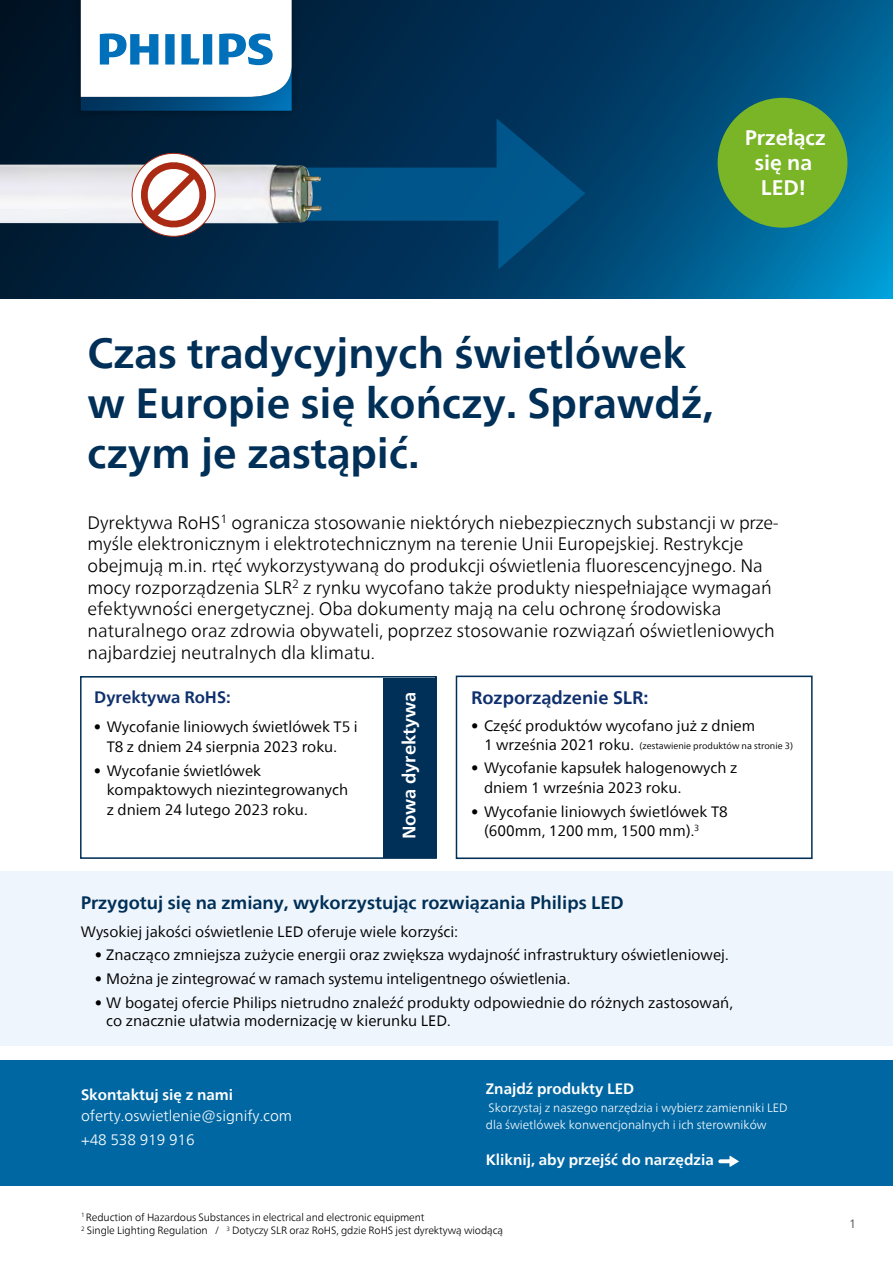
<style>
.page{position:relative;width:893px;height:1263px;background:#fff}
.page>*{position:absolute;margin:0;border:0;box-sizing:border-box;transform-origin:0 0}
.t1{font:700 42px/50.4px "Neue Frutiger World";color:#002f57}
.t2{font:700 21px/25.2px "Neue Frutiger World";color:#fff;text-align:center}
.t3{font:300 18px/21.6px "Neue Frutiger World";color:#000}
.t4{font:700 18px "Neue Frutiger World";color:#002f57}
.t5{font:700 18px "Neue Frutiger World";color:#0f306d}
.t6{font:700 18px "Neue Frutiger World";color:#fff}
.t7{font:700 16.5px "Neue Frutiger World";color:#0f306d}
.t8{font:15px/19.5px "Neue Frutiger World";color:#000}
.t9{font:700 15px "Neue Frutiger World";color:#fff}
.t10{font:300 15px/23.4px "Neue Frutiger World";color:#fff}
.t11{font:300 12px/16.8px "Neue Frutiger World";color:#fff}
.t12{font:12px "Neue Frutiger World";color:#5a5c63}
.t13{font:300 10.5px/13.6px "Neue Frutiger World";letter-spacing:-.01em;color:#000}
.t14{font:9px "Neue Frutiger World";color:#000}
</style>
<div class="page">
<div style="left:0;top:1060px;width:893px;height:125px;background:#0067a2"></div>
<svg style="left:0;top:0;width:893px;height:298px;background:#003f67"></svg>
<svg style="left:182px;top:118px;width:403px;height:151px;background:#003a64"></svg>
<img style="left:0;top:165px;width:321px;height:58px">
<div style="left:0;top:871px;width:893px;height:175px;background:#eef5fc"></div>
<div style="left:80px;top:676px;width:357px;height:183px;border:2px solid #002f57"></div>
<div style="left:456px;top:675px;width:357px;height:184px;border:2px solid #002f57"></div>
<div style="left:718px;top:98px;width:129px;height:130px;background:#7ab427;border-radius:50%"></div>
<div style="left:132px;top:153px;width:83px;height:83px;background:#fff;border-radius:50%"></div>
<div style="left:384px;top:678px;width:53px;height:179px;background:#002f57"></div>
<svg style="left:132px;top:153px;width:83px;height:74px"></svg>
<div style="left:72px;top:0;width:229px;height:120px;background:#001d36"></div>
<div style="left:67px;top:0;width:237px;height:113px;background:#000;opacity:.35"></div>
<svg style="left:81px;top:0;width:211px;height:111px;background:#b9d3e4"></svg>
<svg style="left:718px;top:1156px;width:21px;height:11px"></svg>
<h2 class="t2" style="left:745px;top:124px;width:83px">Przełącz się na<br>LED!</h2>
<h1 class="t1" style="left:87px;top:327px;width:627px">Czas tradycyjnych świetlówek w Europie się kończy. Sprawdź, czym je zastąpić.</h1>
<p class="t3" style="left:87px;top:512px;width:693px">Dyrektywa RoHS<sup>1</sup> ogranicza stosowanie niektórych niebezpiecznych substancji w prze&shy;myśle elektronicznym i elektrotechnicznym na terenie Unii Europejskiej. Restrykcje obejmują m.in. rtęć wykorzystywaną do produkcji oświetlenia fluorescencyjnego. Na mocy rozporządzenia SLR<sup>2</sup> z rynku wycofano także produkty niespełniające wymagań efektywności energetycznej. Oba dokumenty mają na celu ochronę środowiska naturalnego oraz zdrowia obywateli, poprzez stosowanie rozwiązań oświetleniowych najbardziej neutralnych dla klimatu.</p>
<p class="t7" style="left:94px;top:683px;width:138px">Dyrektywa RoHS:</p>
<p class="t8" style="left:94px;top:717px;width:265px;text-align:center">• Wycofanie liniowych świetlówek T5 i<br>T8 z dniem 24 sierpnia 2023 roku.</p>
<p class="t8" style="left:107px;top:761px;width:243px;text-indent:-13px">• Wycofanie świetlówek kompaktowych niezintegrowanych z dniem 24 lutego 2023 roku.</p>
<p class="t5" style="left:471px;top:682px;width:179px">Rozporządzenie SLR:</p>
<p class="t8" style="left:484px;top:716px;width:273px;text-indent:-13px">• Część produktów wycofano już z dniem<br>1 września 2021 roku.</p>
<p class="t8" style="left:484px;top:758px;width:255px;text-indent:-13px">• Wycofanie kapsułek halogenowych z dniem 1 września 2023 roku.</p>
<p class="t8" style="left:484px;top:802px;width:245px;text-indent:-13px">• Wycofanie liniowych świetlówek T8 (600mm, 1200 mm, 1500 mm).<sup>3</sup></p>
<p class="t6" style="left:393px;top:839px;width:149px;rotate:-90deg">Nowa dyrektywa</p>
<p class="t14" style="left:640px;top:738px;width:155px">(zestawienie produktów na stronie 3)</p>
<p class="t4" style="left:81px;top:886px;width:544px">Przygotuj się na zmiany, wykorzystując rozwiązania Philips LED</p>
<p class="t8" style="left:81px;top:922px;width:379px">Wysokiej jakości oświetlenie LED oferuje wiele korzyści:</p>
<p class="t8" style="left:95px;top:945px;width:635px">• Znacząco zmniejsza zużycie energii oraz zwiększa wydajność infrastruktury oświetleniowej.</p>
<p class="t8" style="left:95px;top:969px;width:477px">• Można je zintegrować w ramach systemu inteligentnego oświetlenia.</p>
<p class="t8" style="left:106px;top:994px;width:628px;line-height:18px;text-indent:-12px">• W bogatej ofercie Philips nietrudno znaleźć produkty odpowiednie do różnych zastosowań, co znacznie ułatwia modernizację w kierunku LED.</p>
<p class="t9" style="left:81px;top:1082px;width:154px">Skontaktuj się z nami</p>
<p class="t10" style="left:81px;top:1104px;width:213px">oferty.oswietlenie@signify.com +48 538 919 916</p>
<p class="t9" style="left:486px;top:1075px;width:150px">Znajdź produkty LED</p>
<p class="t11" style="left:486px;top:1099px;width:303px">Skorzystaj z naszego narzędzia i wybierz zamienniki LED dla świetlówek konwencjonalnych i ich sterowników</p>
<p class="t9" style="left:486px;top:1147px;width:229px">Kliknij, aby przejść do narzędzia</p>
<p class="t13" style="left:81px;top:1210px;width:424px"><sup>1</sup> Reduction of Hazardous Substances in electrical and electronic equipment<br><sup>2</sup> Single Lighting Regulation / <sup>3</sup> Dotyczy SLR oraz RoHS, gdzie RoHS jest dyrektywą wiodącą</p>
<p class="t12" style="left:849px;top:1215px;width:8px">1</p>
</div>
